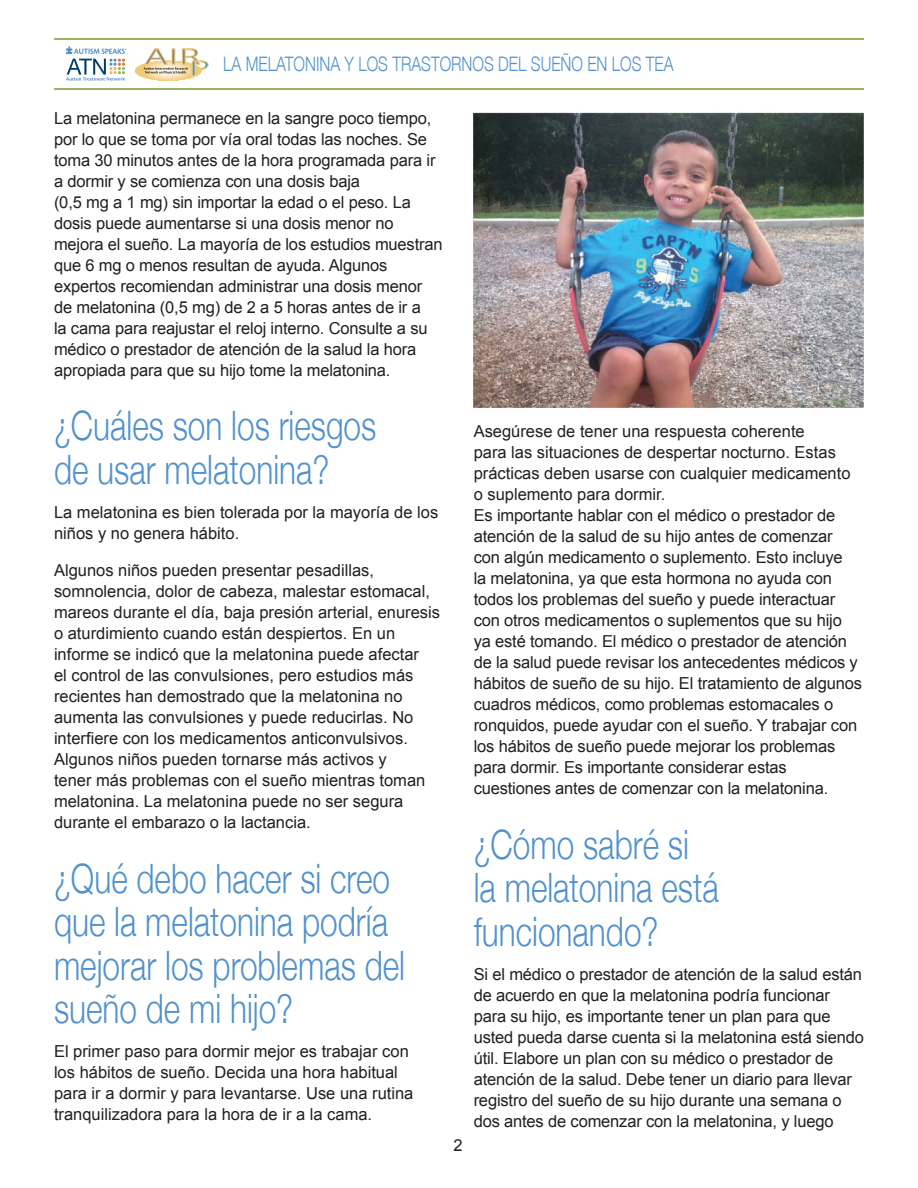
<style>
.page{position:relative;width:918px;height:1188px;background:#fff}
.page>*{position:absolute;margin:0;border:0;box-sizing:border-box;transform-origin:0 0}
.t1{font:300 40.5px/43.5px "Helvetica Neue";color:#5091cd;scale:.78 1}
.t2{font:300 19.95px "Helvetica Neue";color:#5091cd;scale:.78 1}
.Text{font:16.5px/21px "Arial";letter-spacing:-.01em;color:#231f20}
</style>
<div class="page">
<svg style="left:66px;top:46px;width:60px;height:35px"></svg>
<svg style="left:135px;top:48px;width:74px;height:33px"></svg>
<hr style="left:55px;top:88px;width:808px;height:2px;background:#99b362">
<hr style="left:55px;top:39px;width:808px;height:1px;background:#99b362">
<img style="left:474px;top:112px;width:389px;height:296px">
<p class="t2" style="left:223px;top:48px;width:579px">LA MELATONINA Y LOS TRASTORNOS DEL SUEÑO EN LOS TEA</p>
<p class="Text" style="left:54px;top:107px;width:390px">La melatonina permanece en la sangre poco tiempo, por lo que se toma por vía oral todas las noches. Se toma 30 minutos antes de la hora programada para ir a dormir y se comienza con una dosis baja<br>(0,5 mg a 1 mg) sin importar la edad o el peso. La dosis puede aumentarse si una dosis menor no mejora el sueño. La mayoría de los estudios muestran que 6 mg o menos resultan de ayuda. Algunos expertos recomiendan administrar una dosis menor de melatonina (0,5 mg) de 2 a 5 horas antes de ir a<br>la cama para reajustar el reloj interno. Consulte a su médico o prestador de atención de la salud la hora apropiada para que su hijo tome la melatonina.</p>
<p class="t1" style="left:54px;top:401px;width:415px">¿Cuáles son los riesgos de usar melatonina?</p>
<p class="Text" style="left:54px;top:501px;width:386px">La melatonina es bien tolerada por la mayoría de los niños y no genera hábito.</p>
<p class="Text" style="left:54px;top:560px;width:388px">Algunos niños pueden presentar pesadillas, somnolencia, dolor de cabeza, malestar estomacal, mareos durante el día, baja presión arterial, enuresis o aturdimiento cuando están despiertos. En un informe se indicó que la melatonina puede afectar<br>el control de las convulsiones, pero estudios más recientes han demostrado que la melatonina no aumenta las convulsiones y puede reducirlas. No interfiere con los medicamentos anticonvulsivos.<br>Algunos niños pueden tornarse más activos y<br>tener más problemas con el sueño mientras toman melatonina. La melatonina puede no ser segura durante el embarazo o la lactancia.</p>
<p class="t1" style="left:54px;top:854px;width:452px">¿Qué debo hacer si creo que la melatonina podría mejorar los problemas del sueño de mi hijo?</p>
<p class="Text" style="left:54px;top:1041px;width:361px">El primer paso para dormir mejor es trabajar con los hábitos de sueño. Decida una hora habitual para ir a dormir y para levantarse. Use una rutina tranquilizadora para la hora de ir a la cama.</p>
<p class="Text" style="left:453px;top:1135px;width:11px">2</p>
<p class="Text" style="left:474px;top:421px;width:378px">Asegúrese de tener una respuesta coherente<br>para las situaciones de despertar nocturno. Estas prácticas deben usarse con cualquier medicamento o suplemento para dormir.</p>
<p class="Text" style="left:474px;top:505px;width:390px">Es importante hablar con el médico o prestador de atención de la salud de su hijo antes de comenzar con algún medicamento o suplemento. Esto incluye<br>la melatonina, ya que esta hormona no ayuda con todos los problemas del sueño y puede interactuar con otros medicamentos o suplementos que su hijo ya esté tomando. El médico o prestador de atención de la salud puede revisar los antecedentes médicos y hábitos de sueño de su hijo. El tratamiento de algunos cuadros médicos, como problemas estomacales o ronquidos, puede ayudar con el sueño. Y trabajar con los hábitos de sueño puede mejorar los problemas para dormir. Es importante considerar estas cuestiones antes de comenzar con la melatonina.</p>
<p class="t1" style="left:474px;top:820px;width:316px">¿Cómo sabré si la melatonina está funcionando?</p>
<p class="Text" style="left:474px;top:963px;width:392px">Si el médico o prestador de atención de la salud están de acuerdo en que la melatonina podría funcionar para su hijo, es importante tener un plan para que usted pueda darse cuenta si la melatonina está siendo útil. Elabore un plan con su médico o prestador de atención de la salud. Debe tener un diario para llevar registro del sueño de su hijo durante una semana o dos antes de comenzar con la melatonina, y luego</p>
</div>
